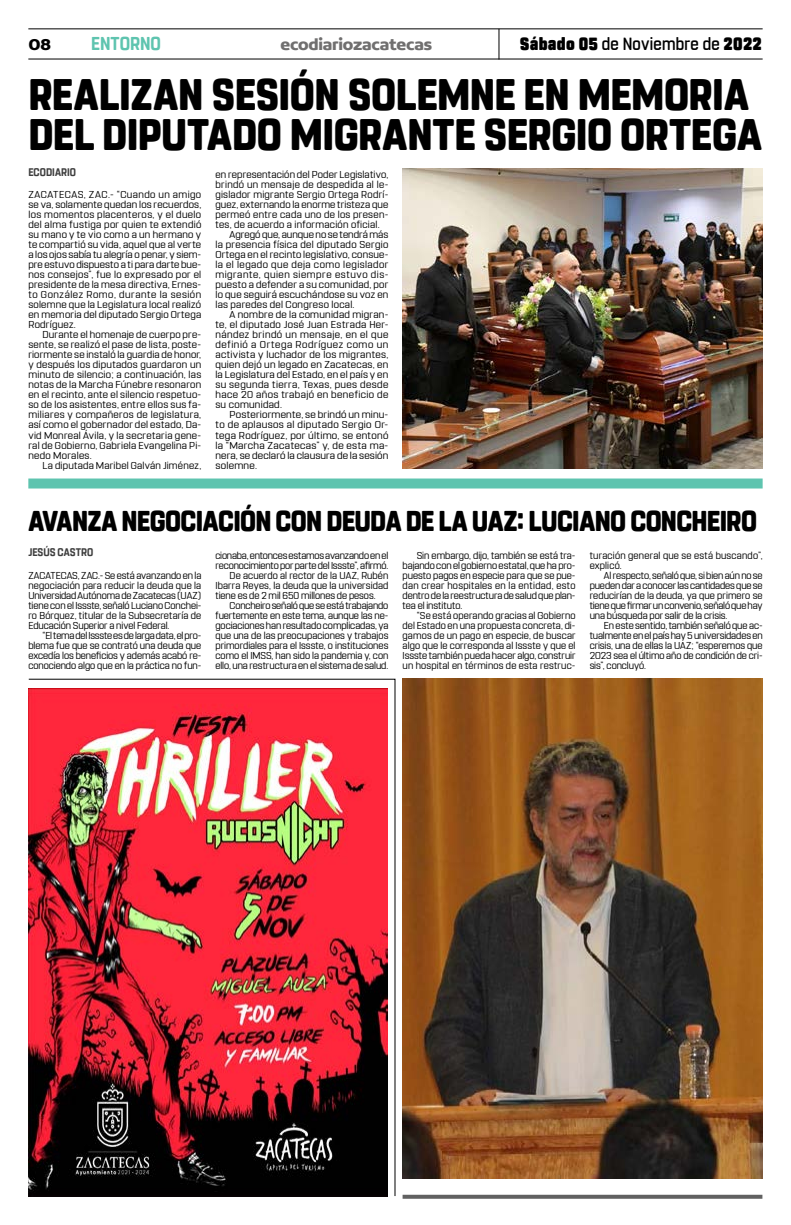
<style>
.page{position:relative;width:791px;height:1225px;background:#fff}
.page>*{position:absolute;margin:0;border:0;box-sizing:border-box;transform-origin:0 0}
.t1{font:800 44px/40px "Rohn Rounded";letter-spacing:-.01em;color:#000;scale:.91 1}
.t2{font:800 28.6px "Rohn Rounded";letter-spacing:-.03em;color:#000;scale:.89 1}
.t3{font:700 18.6px "Rohn Rounded";letter-spacing:-.005em;color:#5ec4af;scale:.91 1}
.t4{font:500 17.6px "Rohn Rounded";letter-spacing:.015em;color:#000;scale:.91 1}
.t5{font:700 16.9px "Concord";letter-spacing:-.01em;color:#706f6f}
.t6{font:700 16.9px "Concord";color:#000}
.t7{font:700 11px "Rohn Rounded";letter-spacing:.005em;color:#3d3d3d;scale:.91 1}
.t8{font:10px/10px "Rohn Rounded";letter-spacing:.02em;color:#000;text-align:justify}
.t9{font:10px/10px "Rohn Rounded";letter-spacing:.02em;color:#000;text-align:justify;scale:1.04 1}
.t10{font:10px "Rohn Rounded";letter-spacing:.02em;color:#000;scale:1.05 1}
.t11{font:10px "Rohn Rounded";letter-spacing:.02em;color:#000;scale:1.06 1}
.t12{font:10px "Rohn Rounded";letter-spacing:-.005em;color:#000}
.t13{font:10px "Rohn Rounded";color:#000}
.t14{font:10px "Rohn Rounded";letter-spacing:-.01em;color:#000}
.t15{font:10px "Rohn Rounded";letter-spacing:-.02em;color:#000}
.t16{font:10px "Rohn Rounded";letter-spacing:-.015em;color:#000}
.t17{font:10px "Rohn Rounded";letter-spacing:.045em;color:#000;scale:1.04 1}
.t18{font:10px "Rohn Rounded";letter-spacing:.05em;color:#000;scale:1.04 1}
.t19{font:10px "Rohn Rounded";color:#000;scale:1.04 1}
.t20{font:10px "Rohn Rounded";letter-spacing:.04em;color:#000;scale:1.05 1}
.t21{font:10px "Rohn Rounded";letter-spacing:.055em;color:#000;scale:1.05 1}
.s1{font-weight:900}
</style>
<div class="page">
<hr style="left:28px;top:28px;width:735px;height:1px;background:#000">
<hr style="left:28px;top:59px;width:735px;height:1px;background:#000">
<hr style="left:498px;top:29px;width:1px;height:31px;background:#000">
<svg style="left:403px;top:1194px;width:359px;height:4px"></svg>
<svg style="left:28px;top:678px;width:368px;height:519px"></svg>
<img style="left:28px;top:688px;width:360px;height:508px">
<div style="left:28px;top:478px;width:735px;height:10px;background:#5ec4af"></div>
<img style="left:403px;top:678px;width:359px;height:500px">
<img style="left:403px;top:168px;width:360px;height:300px">
<h3 class="t6" style="left:28px;top:34px;width:24px">08</h3>
<h3 class="t3" style="left:91px;top:32px;width:78px">ENTORNO</h3>
<h3 class="t5" style="left:280px;top:34px;width:153px">ecodiariozacatecas</h3>
<h3 class="t4" style="left:520px;top:33px;width:268px"><span class="s1">Sábado 05</span> de Noviembre de <span class="s1">2022</span></h3>
<h1 class="t1" style="left:28px;top:75px;width:808px">REALIZAN SESIÓN SOLEMNE EN MEMORIA<br>DEL DIPUTADO MIGRANTE SERGIO ORTEGA</h1>
<p class="t7" style="left:28px;top:166px;width:54px">ECODIARIO</p>
<p class="t9" style="left:28px;top:190px;width:168px">ZACATECAS, ZAC.- “Cuando un amigo se va, solamente quedan los recuerdos, los momentos placenteros, y el duelo del alma fustiga por quien te extendió su mano y te vio como a un hermano y te compartió su vida, aquel que al verte a los ojos sabía tu alegría o penar, y siem&shy;pre estuvo dispuesto a ti para darte bue&shy;nos consejos”, fue lo expresado por el presidente de la mesa directiva, Ernes&shy;to González Romo, durante la sesión solemne que la Legislatura local realizó en memoria del diputado Sergio Ortega Rodríguez.</p>
<p class="t9" style="left:28px;top:330px;width:168px;text-indent:14px">Durante el homenaje de cuerpo pre&shy;sente, se realizó el pase de lista, poste&shy;riormente se instaló la guardia de honor, y después los diputados guardaron un minuto de silencio; a continuación, las notas de la Marcha Fúnebre resonaron en el recinto, ante el silencio respetuo&shy;so de los asistentes, entre ellos sus fa&shy;miliares y compañeros de legislatura, así como el gobernador del estado, Da&shy;vid Monreal Ávila, y la secretaria gene&shy;ral de Gobierno, Gabriela Evangelina Pi&shy;nedo Morales.</p>
<p class="t8" style="left:43px;top:460px;width:160px">La diputada Maribel Galván Jiménez,</p>
<p class="t8" style="left:215px;top:170px;width:174px">en representación del Poder Legislativo,</p>
<p class="t8" style="left:215px;top:180px;width:174px">brindó un mensaje de despedida al le-</p>
<p class="t8" style="left:215px;top:190px;width:174px">gislador migrante Sergio Ortega Rodrí-</p>
<p class="t8" style="left:215px;top:200px;width:174px">guez, externando la enorme tristeza que</p>
<p class="t8" style="left:215px;top:210px;width:174px">permeó entre cada uno de los presen-</p>
<p class="t8" style="left:215px;top:220px;width:166px">tes, de acuerdo a información oficial.</p>
<p class="t19" style="left:230px;top:229px;width:154px">Agregó que, aunque no se tendrá más</p>
<p class="t9" style="left:215px;top:240px;width:168px">la presencia física del diputado Sergio</p>
<p class="t9" style="left:215px;top:250px;width:168px">Ortega en el recinto legislativo, consue-</p>
<p class="t17" style="left:215px;top:259px;width:168px">la el legado que deja como legislador</p>
<p class="t18" style="left:215px;top:269px;width:168px">migrante, quien siempre estuvo dis-</p>
<p class="t9" style="left:215px;top:280px;width:168px">puesto a defender a su comunidad, por</p>
<p class="t9" style="left:215px;top:290px;width:168px">lo que seguirá escuchándose su voz en</p>
<p class="t9" style="left:215px;top:300px;width:135px">las paredes del Congreso local.</p>
<p class="t10" style="left:230px;top:309px;width:153px">A nombre de la comunidad migran-</p>
<p class="t10" style="left:215px;top:319px;width:166px">te, el diputado José Juan Estrada Her-</p>
<p class="t20" style="left:215px;top:329px;width:166px">nández brindó un mensaje, en el que</p>
<p class="t21" style="left:215px;top:339px;width:166px">definió a Ortega Rodríguez como un</p>
<p class="t10" style="left:215px;top:349px;width:166px">activista y luchador de los migrantes,</p>
<p class="t10" style="left:215px;top:359px;width:166px">quien dejó un legado en Zacatecas, en</p>
<p class="t10" style="left:215px;top:369px;width:166px">la Legislatura del Estado, en el país y en</p>
<p class="t10" style="left:215px;top:379px;width:166px">su segunda tierra, Texas, pues desde</p>
<p class="t10" style="left:215px;top:389px;width:166px">hace 20 años trabajó en beneficio de</p>
<p class="t10" style="left:215px;top:399px;width:65px">su comunidad.</p>
<p class="t11" style="left:230px;top:409px;width:151px">Posteriormente, se brindó un minu-</p>
<p class="t11" style="left:215px;top:419px;width:165px">to de aplausos al diputado Sergio Or-</p>
<p class="t11" style="left:215px;top:429px;width:165px">tega Rodríguez, por último, se entonó</p>
<p class="t11" style="left:215px;top:439px;width:165px">la “Marcha Zacatecas” y, de esta ma-</p>
<p class="t11" style="left:215px;top:449px;width:165px">nera, se declaró la clausura de la sesión</p>
<p class="t11" style="left:215px;top:459px;width:41px">solemne.</p>
<h2 class="t2" style="left:28px;top:504px;width:820px">AVANZA NEGOCIACIÓN CON DEUDA DE LA UAZ: LUCIANO CONCHEIRO</h2>
<p class="t8" style="left:28px;top:570px;width:174px">ZACATECAS, ZAC.- Se está avanzando en la negociación para reducir la deuda que la Universidad Autónoma de Zacatecas (UAZ) tiene con el Issste, señaló Luciano Conchei&shy;ro Bórquez, titular de la Subsecretaría de Educación Superior a nivel Federal.</p>
<p class="t8" style="left:28px;top:630px;width:174px;text-indent:14px">“El tema del Issste es de larga data, el pro&shy;blema fue que se contrató una deuda que excedía los beneficios y además acabó re&shy;conociendo algo que en la práctica no fun-</p>
<p class="t7" style="left:28px;top:546px;width:73px">JESÚS CASTRO</p>
<p class="t15" style="left:215px;top:549px;width:174px">cionaba, entonces estamos avanzando en el</p>
<p class="t14" style="left:215px;top:559px;width:174px">reconocimiento por parte del Issste”, afirmó.</p>
<p class="t8" style="left:230px;top:570px;width:160px">De acuerdo al rector de la UAZ, Rubén</p>
<p class="t8" style="left:215px;top:580px;width:174px">Ibarra Reyes, la deuda que la universidad</p>
<p class="t12" style="left:215px;top:589px;width:162px">tiene es de 2 mil 650 millones de pesos.</p>
<p class="t16" style="left:230px;top:599px;width:160px">Concheiro señaló que se está trabajando</p>
<p class="t12" style="left:215px;top:609px;width:174px">fuertemente en este tema, aunque las ne-</p>
<p class="t12" style="left:215px;top:619px;width:174px">gociaciones han resultado complicadas, ya</p>
<p class="t8" style="left:215px;top:630px;width:174px">que una de las preocupaciones y trabajos</p>
<p class="t13" style="left:215px;top:639px;width:174px">primordiales para el Issste, o instituciones</p>
<p class="t13" style="left:215px;top:649px;width:174px">como el IMSS, han sido la pandemia y, con</p>
<p class="t12" style="left:215px;top:659px;width:174px">ello, una restructura en el sistema de salud.</p>
<p class="t8" style="left:403px;top:550px;width:174px;text-indent:14px">Sin embargo, dijo, también se está tra&shy;bajando con el gobierno estatal, que ha pro&shy;puesto pagos en especie para que se pue&shy;dan crear hospitales en la entidad, esto dentro de la reestructura de salud que plan&shy;tea el instituto.</p>
<p class="t8" style="left:403px;top:610px;width:174px;text-indent:14px">“Se está operando gracias al Gobierno del Estado en una propuesta concreta, di&shy;gamos de un pago en especie, de buscar algo que le corresponda al Issste y que el Issste también pueda hacer algo, construir un hospital en términos de esta restruc-</p>
<p class="t8" style="left:590px;top:550px;width:174px">turación general que se está buscando”, explicó.</p>
<p class="t8" style="left:590px;top:570px;width:174px;text-indent:14px">Al respecto, señaló que, si bien aún no se pueden dar a conocer las cantidades que se reducirían de la deuda, ya que primero se tiene que firmar un convenio, señaló que hay una búsqueda por salir de la crisis.</p>
<p class="t8" style="left:590px;top:620px;width:174px;text-indent:14px">En este sentido, también señaló que ac&shy;tualmente en el país hay 5 universidades en crisis, una de ellas la UAZ; “esperemos que 2023 sea el último año de condición de cri&shy;sis”, concluyó.</p>
</div>
